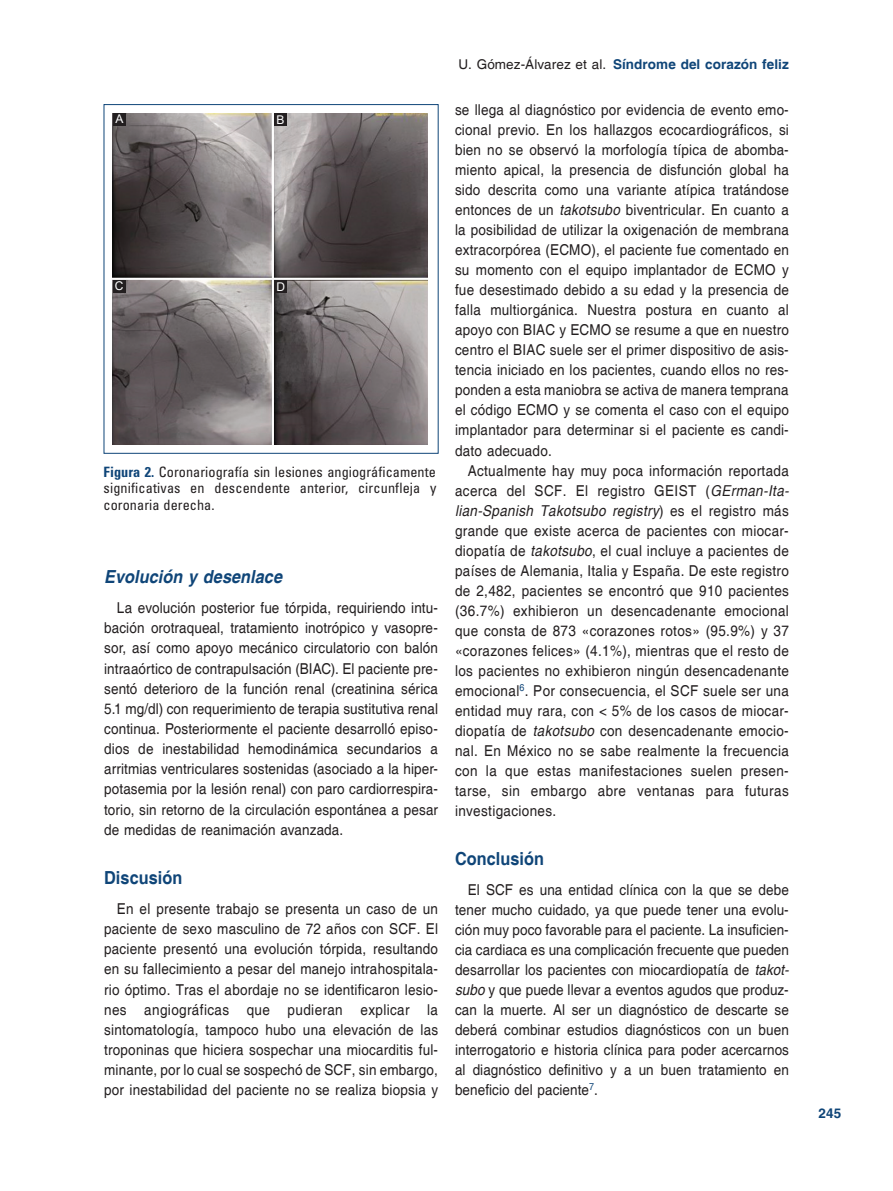
<style>
.page{position:relative;width:893px;height:1191px;background:#fff}
.page>*{position:absolute;margin:0;border:0;box-sizing:border-box;transform-origin:0 0}
.t1{font:italic 700 18px "Helvetica";letter-spacing:.005em;color:#0f4578;scale:.9 1}
.t2{font:700 18px "Helvetica";letter-spacing:.005em;color:#0f4578;scale:.9 1}
.TX{font:15px/20px "Helvetica";letter-spacing:.015em;color:#231f20;text-align:justify;scale:.9 1}
.FGC{font:condensed 14.25px/16.5px "Univers LT Std";letter-spacing:.01em;color:#231f20;text-align:justify}
.t3{font:700 13.5px "Helvetica";letter-spacing:.005em;color:#0f4578}
.t4{font:700 13.5px "Helvetica LT Std";color:#0f4578}
.LABEL{font:12px "Arial";color:#fff}
.s1{font-weight:700;color:#0f4578}
.s2{font-weight:400;color:#231f20}
.s3{font-style:italic}
</style>
<div class="page">
<img style="left:113px;top:113px;width:315px;height:331px">
<div style="left:104px;top:104px;width:335px;height:350px;border:1px solid #0f4578"></div>
<div style="left:274px;top:280px;width:13px;height:13px;background:#231f20"></div>
<div style="left:113px;top:280px;width:13px;height:13px;background:#231f20"></div>
<div style="left:274px;top:114px;width:13px;height:12px;background:#231f20"></div>
<div style="left:113px;top:113px;width:13px;height:13px;background:#231f20"></div>
<p class="LABEL" style="left:115px;top:110px;width:10px">A</p>
<p class="LABEL" style="left:276px;top:112px;width:10px">B</p>
<p class="LABEL" style="left:115px;top:277px;width:10px">C</p>
<p class="LABEL" style="left:276px;top:278px;width:10px">D</p>
<p class="FGC" style="left:104px;top:463px;width:334px"><span class="s1">Figura 2.</span> Coronariografía sin lesiones angiográficamente significativas en descendente anterior, circunfleja y coronaria derecha.</p>
<h2 class="t1" style="left:104px;top:566px;width:199px">Evolución y desenlace</h2>
<p class="TX" style="left:104px;top:598px;width:372px;text-indent:13px">La evolución posterior fue tórpida, requiriendo intu&shy;bación orotraqueal, tratamiento inotrópico y vasopre&shy;sor, así como apoyo mecánico circulatorio con balón intraaórtico de contrapulsación (BIAC). El paciente pre&shy;sentó deterioro de la función renal (creatinina sérica 5.1 mg/dl) con requerimiento de terapia sustitutiva renal continua. Posteriormente el paciente desarrolló episo&shy;dios de inestabilidad hemodinámica secundarios a arritmias ventriculares sostenidas (asociado a la hiper&shy;potasemia por la lesión renal) con paro cardiorrespira&shy;torio, sin retorno de la circulación espontánea a pesar de medidas de reanimación avanzada.</p>
<h1 class="t2" style="left:104px;top:867px;width:88px">Discusión</h1>
<p class="TX" style="left:104px;top:899px;width:373px;text-indent:13px">En el presente trabajo se presenta un caso de un paciente de sexo masculino de 72 años con SCF. El paciente presentó una evolución tórpida, resultando en su fallecimiento a pesar del manejo intrahospitala&shy;rio óptimo. Tras el abordaje no se identificaron lesio&shy;nes angiográficas que pudieran explicar la sintomatología, tampoco hubo una elevación de las troponinas que hiciera sospechar una miocarditis ful&shy;minante, por lo cual se sospechó de SCF, sin embargo, por inestabilidad del paciente no se realiza biopsia y</p>
<p class="t3" style="left:458px;top:56px;width:332px"><span class="s2">U. Gómez-Álvarez et al.</span> Síndrome del corazón feliz</p>
<p class="TX" style="left:455px;top:100px;width:373px">se llega al diagnóstico por evidencia de evento emo&shy;cional previo. En los hallazgos ecocardiográficos, si bien no se observó la morfología típica de abomba&shy;miento apical, la presencia de disfunción global ha sido descrita como una variante atípica tratándose entonces de un <span class="s3">takotsubo</span> biventricular. En cuanto a la posibilidad de utilizar la oxigenación de membrana extracorpórea (ECMO), el paciente fue comentado en su momento con el equipo implantador de ECMO y fue desestimado debido a su edad y la presencia de falla multiorgánica. Nuestra postura en cuanto al apoyo con BIAC y ECMO se resume a que en nuestro centro el BIAC suele ser el primer dispositivo de asis&shy;tencia iniciado en los pacientes, cuando ellos no res&shy;ponden a esta maniobra se activa de manera temprana el código ECMO y se comenta el caso con el equipo implantador para determinar si el paciente es candi&shy;dato adecuado.</p>
<p class="TX" style="left:455px;top:461px;width:373px;text-indent:13px">Actualmente hay muy poca información reportada acerca del SCF. El registro GEIST (<span class="s3">GErman-Ita&shy;lian-Spanish Takotsubo registry</span>) es el registro más grande que existe acerca de pacientes con miocar&shy;diopatía de <span class="s3">takotsubo</span>, el cual incluye a pacientes de países de Alemania, Italia y España. De este registro de 2,482, pacientes se encontró que 910 pacientes (36.7%) exhibieron un desencadenante emocional que consta de 873 «corazones rotos» (95.9%) y 37 «corazones felices» (4.1%), mientras que el resto de los pacientes no exhibieron ningún desencadenante emocional<sup>6</sup>. Por consecuencia, el SCF suele ser una entidad muy rara, con &lt; 5% de los casos de miocar&shy;diopatía de <span class="s3">takotsubo</span> con desencadenante emocio&shy;nal. En México no se sabe realmente la frecuencia con la que estas manifestaciones suelen presen&shy;tarse, sin embargo abre ventanas para futuras investigaciones.</p>
<h1 class="t2" style="left:455px;top:848px;width:100px">Conclusión</h1>
<p class="TX" style="left:455px;top:880px;width:373px;text-indent:13px">El SCF es una entidad clínica con la que se debe tener mucho cuidado, ya que puede tener una evolu&shy;ción muy poco favorable para el paciente. La insuficien&shy;cia cardiaca es una complicación frecuente que pueden desarrollar los pacientes con miocardiopatía de <span class="s3">takot&shy;subo</span> y que puede llevar a eventos agudos que produz&shy;can la muerte. Al ser un diagnóstico de descarte se deberá combinar estudios diagnósticos con un buen interrogatorio e historia clínica para poder acercarnos al diagnóstico definitivo y a un buen tratamiento en beneficio del paciente<sup>7</sup>.</p>
<p class="t4" style="left:819px;top:1104px;width:24px">245</p>
</div>
